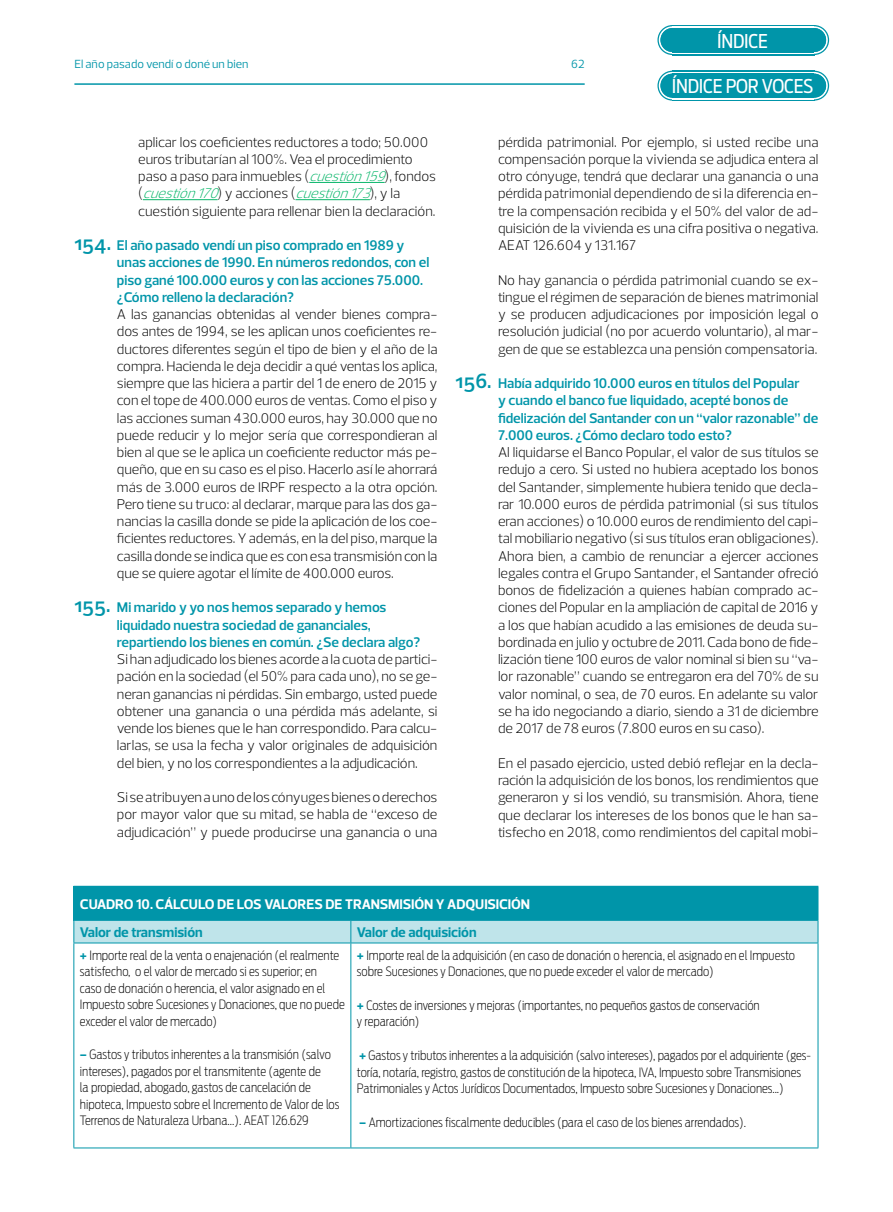
<style>
.page{position:relative;width:893px;height:1212px;background:#fff}
.page>*{position:absolute;margin:0;border:0;box-sizing:border-box;transform-origin:0 0}
.t1{font:18.9px "Antenna Cond";letter-spacing:-.01em;color:#fff}
.t2{font:300 14.25px/17.2px "Prelo";color:#000;text-align:justify}
.t3{font:600 14.25px/17.2px "Prelo";color:#0095a9}
.t4{font:700 14.25px "Prelo";letter-spacing:-.015em;color:#fff}
.t5{font:700 14.25px "Prelo";color:#0095a9}
.t6{font:200 12.75px/16.5px "Antenna Cond";color:#000}
.t7{font:12px "Prelo";color:#0095a9}
.s1{font-style:italic;color:#09b66a}
.s2{font-size:21px}
.s3{font-family:"Prelo";font-weight:700;font-size:14.25px;color:#0095a9}
</style>
<div class="page">
<hr style="left:74px;top:83px;width:511px;height:2px;background:#0095a9">
<div style="left:672px;top:25px;width:143px;height:30px;background:#0095a9"></div>
<svg style="left:657px;top:25px;width:30px;height:30px"></svg>
<svg style="left:799px;top:25px;width:30px;height:30px"></svg>
<svg style="left:659px;top:26px;width:13px;height:28px"></svg>
<svg style="left:814px;top:26px;width:14px;height:28px"></svg>
<div style="left:672px;top:26px;width:142px;height:28px;background:linear-gradient(to right,#0095a9,#0095a9)"></div>
<div style="left:672px;top:28px;width:142px;height:24px;background:#0095a9"></div>
<div style="left:660px;top:28px;width:24px;height:24px;background:#0095a9;border-radius:50%"></div>
<div style="left:802px;top:28px;width:24px;height:24px;background:#0095a9;border-radius:50%"></div>
<svg style="left:657px;top:71px;width:30px;height:30px"></svg>
<svg style="left:799px;top:71px;width:30px;height:30px"></svg>
<svg style="left:659px;top:72px;width:13px;height:27px"></svg>
<svg style="left:814px;top:72px;width:14px;height:27px"></svg>
<div style="left:672px;top:72px;width:142px;height:27px;background:#0095a9"></div>
<div style="left:660px;top:74px;width:24px;height:24px;background:#0095a9;border-radius:50%"></div>
<div style="left:802px;top:74px;width:24px;height:24px;background:#0095a9;border-radius:50%"></div>
<div style="left:74px;top:886px;width:744px;height:34px;background:#0095a9"></div>
<hr style="left:73px;top:887px;width:1px;height:33px;background:#0095a9">
<hr style="left:73px;top:886px;width:278px;height:1px;background:#0095a9">
<hr style="left:818px;top:887px;width:1px;height:33px;background:#0095a9">
<div style="left:73px;top:920px;width:746px;height:23px;background:#bfe4ea"></div>
<hr style="left:73px;top:943px;width:1px;height:204px;background:#0095a9">
<hr style="left:73px;top:942px;width:278px;height:1px;background:#0095a9">
<hr style="left:73px;top:1147px;width:278px;height:1px;background:#0095a9">
<hr style="left:350px;top:943px;width:1px;height:204px;background:#0095a9">
<hr style="left:351px;top:942px;width:467px;height:1px;background:#0095a9">
<hr style="left:818px;top:943px;width:1px;height:204px;background:#0095a9">
<hr style="left:351px;top:1147px;width:467px;height:1px;background:#0095a9">
<hr style="left:309px;top:182px;width:76px;height:1px;background:#09b66a">
<hr style="left:143px;top:199px;width:75px;height:1px;background:#09b66a">
<hr style="left:295px;top:199px;width:75px;height:1px;background:#09b66a">
<p class="t7" style="left:74px;top:57px;width:176px">El año pasado vendí o doné un bien</p>
<p class="t7" style="left:571px;top:57px;width:15px">62</p>
<h1 class="t1" style="left:717px;top:29px;width:52px">ÍNDICE</h1>
<h1 class="t1" style="left:672px;top:75px;width:143px">ÍNDICE POR VOCES</h1>
<p class="t2" style="left:138px;top:133px;width:299px;text-align:left">aplicar los coeficientes reductores a todo; 50.000 euros tributarían al 100%. Vea el procedimiento paso a paso para inmuebles (<span class="s1">cuestión 159</span>), fondos ( <span class="s1">cuestión 170</span>) y a c c i o n e s ( <span class="s1">cuestión 173</span>) , y l a cuestión siguiente para rellenar bien la declaración.</p>
<p class="t3" style="left:117px;top:237px;width:314px;text-indent:-43px"><span class="s2">154.</span> El año pasado vendí un piso comprado en 1989 y unas acciones de 1990. En números redondos, con el piso gané 100.000 euros y con las acciones 75.000. ¿Cómo relleno la declaración?</p>
<p class="t2" style="left:117px;top:306px;width:322px">A las ganancias obtenidas al vender bienes compra&shy;dos antes de 1994, se les aplican unos coeficientes re&shy;ductores diferentes según el tipo de bien y el año de la compra. Hacienda le deja decidir a qué ventas los aplica, siempre que las hiciera a partir del 1 de enero de 2015 y con el tope de 400.000 euros de ventas. Como el piso y las acciones suman 430.000 euros, hay 30.000 que no puede reducir y lo mejor sería que correspondieran al bien al que se le aplica un coeficiente reductor más pe&shy;queño, que en su caso es el piso. Hacerlo así le ahorrará más de 3.000 euros de IRPF respecto a la otra opción.<br>Pero tiene su truco: al declarar, marque para las dos ga&shy;nancias la casilla donde se pide la aplicación de los coe&shy;ficientes reductores. Y además, en la del piso, marque la casilla donde se indica que es con esa transmisión con la que se quiere agotar el límite de 400.000 euros.</p>
<p class="t3" style="left:117px;top:599px;width:305px;text-indent:-43px"><span class="s2">155.</span> Mi marido y yo nos hemos separado y hemos liquidado nuestra sociedad de gananciales, repartiendo los bienes en común. ¿Se declara algo?</p>
<p class="t2" style="left:117px;top:651px;width:322px">Si han adjudicado los bienes acorde a la cuota de partici&shy;pación en la sociedad (el 50% para cada uno), no se ge&shy;neran ganancias ni pérdidas. Sin embargo, usted puede obtener una ganancia o una pérdida más adelante, si vende los bienes que le han correspondido. Para calcu&shy;larlas, se usa la fecha y valor originales de adquisición del bien, y no los correspondientes a la adjudicación.</p>
<p class="t2" style="left:117px;top:789px;width:322px">Si se atribuyen a uno de los cónyuges bienes o derechos por mayor valor que su mitad, se habla de “exceso de adjudicación” y puede producirse una ganancia o una</p>
<p class="t2" style="left:498px;top:133px;width:322px">pérdida patrimonial. Por ejemplo, si usted recibe una compensación porque la vivienda se adjudica entera al otro cónyuge, tendrá que declarar una ganancia o una pérdida patrimonial dependiendo de si la diferencia en&shy;tre la compensación recibida y el 50% del valor de ad&shy;quisición de la vivienda es una cifra positiva o negativa.<br>AEAT 126.604 y 131.167</p>
<p class="t2" style="left:498px;top:271px;width:322px">No hay ganancia o pérdida patrimonial cuando se ex&shy;tingue el régimen de separación de bienes matrimonial y se producen adjudicaciones por imposición legal o resolución judicial (no por acuerdo voluntario), al mar&shy;gen de que se establezca una pensión compensatoria.</p>
<p class="t3" style="left:498px;top:375px;width:322px;text-indent:-43px"><span class="s2">156.</span> Había adquirido 10.000 euros en títulos del Popular<br>y cuando el banco fue liquidado, acepté bonos de fidelización del Santander con un “valor razonable” de 7.000 euros. ¿Cómo declaro todo esto?</p>
<p class="t2" style="left:498px;top:444px;width:322px">Al liquidarse el Banco Popular, el valor de sus títulos se redujo a cero. Si usted no hubiera aceptado los bonos del Santander, simplemente hubiera tenido que decla&shy;rar 10.000 euros de pérdida patrimonial (si sus títulos eran acciones) o 10.000 euros de rendimiento del capi&shy;tal mobiliario negativo (si sus títulos eran obligaciones).<br>Ahora bien, a cambio de renunciar a ejercer acciones legales contra el Grupo Santander, el Santander ofreció bonos de fidelización a quienes habían comprado ac&shy;ciones del Popular en la ampliación de capital de 2016 y a los que habían acudido a las emisiones de deuda su&shy;bordinada en julio y octubre de 2011. Cada bono de fide&shy;lización tiene 100 euros de valor nominal si bien su “va&shy;lor razonable” cuando se entregaron era del 70% de su valor nominal, o sea, de 70 euros. En adelante su valor se ha ido negociando a diario, siendo a 31 de diciembre de 2017 de 78 euros (7.800 euros en su caso).</p>
<p class="t2" style="left:498px;top:754px;width:322px">En el pasado ejercicio, usted debió reflejar en la decla&shy;ración la adquisición de los bonos, los rendimientos que generaron y si los vendió, su transmisión. Ahora, tiene que declarar los intereses de los bonos que le han sa&shy;tisfecho en 2018, como rendimientos del capital mobi-</p>
<p class="t4" style="left:80px;top:895px;width:452px">CUADRO 10. CÁLCULO DE LOS VALORES DE TRANSMISIÓN Y ADQUISICIÓN</p>
<p class="t5" style="left:80px;top:923px;width:124px">Valor de transmisión</p>
<p class="t5" style="left:357px;top:923px;width:121px">Valor de adquisición</p>
<p class="t6" style="left:80px;top:947px;width:266px"><span class="s3">+</span> Importe real de la venta o enajenación (el realmente satisfecho, o el valor de mercado si es superior; en<br>caso de donación o herencia, el valor asignado en el Impuesto sobre Sucesiones y Donaciones, que no puede exceder el valor de mercado)</p>
<p class="t6" style="left:80px;top:1046px;width:261px"><span class="s3">-</span> Gastos y tributos inherentes a la transmisión (salvo intereses), pagados por el transmitente (agente de<br>la propiedad, abogado, gastos de cancelación de hipoteca, Impuesto sobre el Incremento de Valor de los Terrenos de Naturaleza Urbana...). AEAT 126.629</p>
<p class="t6" style="left:357px;top:947px;width:440px"><span class="s3">+</span> Importe real de la adquisición (en caso de donación o herencia, el asignado en el Impuesto sobre Sucesiones y Donaciones, que no puede exceder el valor de mercado)</p>
<p class="t6" style="left:357px;top:997px;width:404px"><span class="s3">+</span> Costes de inversiones y mejoras (importantes, no pequeños gastos de conservación y reparación)</p>
<p class="t6" style="left:357px;top:1047px;width:455px"><span class="s3">+</span> Gastos y tributos inherentes a la adquisición (salvo intereses), pagados por el adquiriente (ges&shy;toría, notaría, registro, gastos de constitución de la hipoteca, IVA, Impuesto sobre Transmisiones<br>Patrimoniales y Actos Jurídicos Documentados, Impuesto sobre Sucesiones y Donaciones...)</p>
<p class="t6" style="left:359px;top:1114px;width:388px"><span class="s3">-</span> Amortizaciones fiscalmente deducibles (para el caso de los bienes arrendados).</p>
</div>
